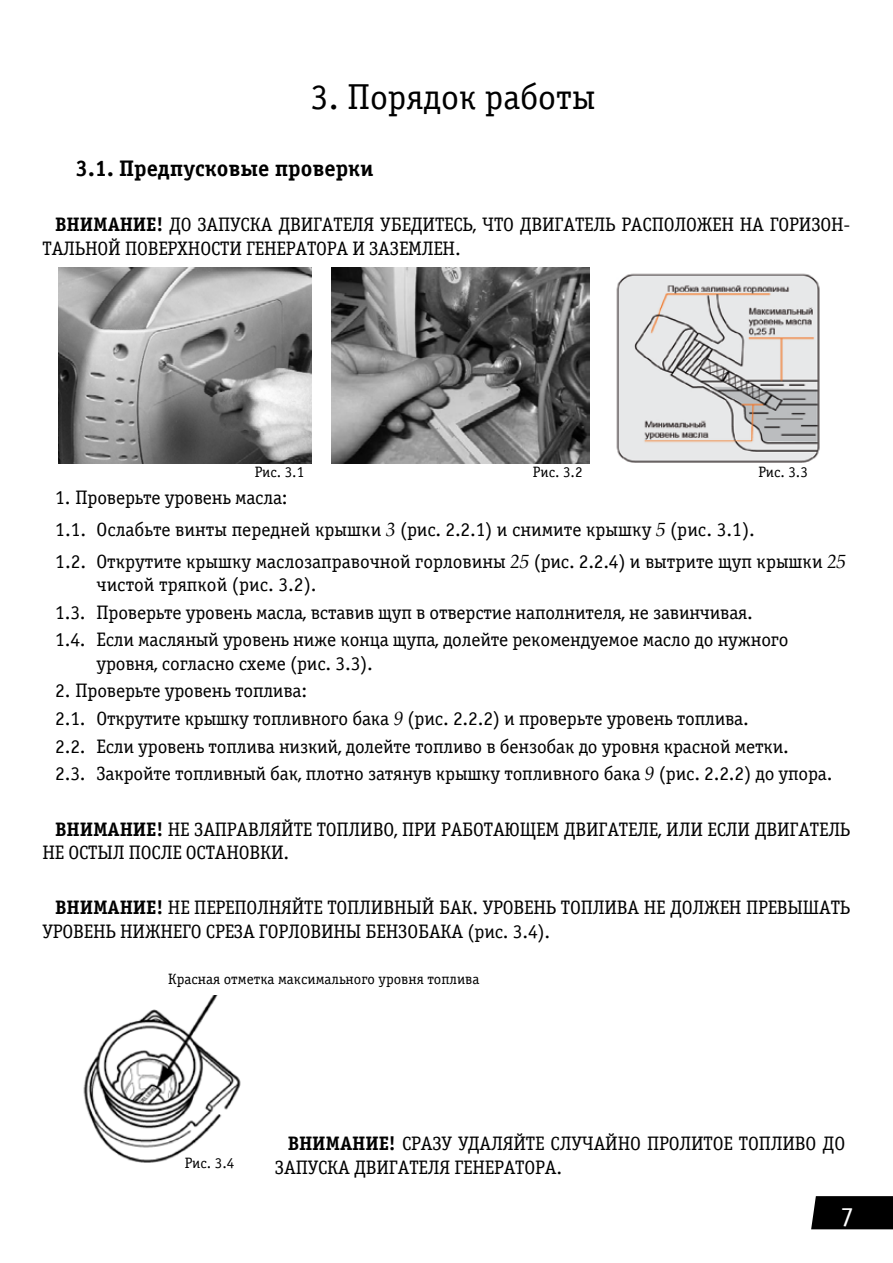
<style>
.page{position:relative;width:893px;height:1263px;background:#fff}
.page>*{position:absolute;margin:0;border:0;box-sizing:border-box;transform-origin:0 0}
.t1{font:36px "Officina Serif CTT";color:#000}
.t2{font:27px "Officina Serif CTT";color:#fff}
.t3{font:700 22.5px "Officina Serif CTT";color:#000}
.t4{font:19.5px/27.6px "Officina Serif CTT";letter-spacing:-.01em;color:#000}
.t5{font:15px "Officina Serif CTT";color:#000}
.s1{font-weight:700}
.s2{font-family:"Book Antiqua";font-style:italic}
</style>
<div class="page">
<div style="left:811px;top:1196px;width:82px;height:33px;background:#000"></div>
<img style="left:58px;top:268px;width:254px;height:195px">
<img style="left:332px;top:268px;width:258px;height:195px">
<img style="left:616px;top:273px;width:204px;height:190px">
<img style="left:83px;top:996px;width:158px;height:167px">
<h1 class="t1" style="left:310px;top:77px;width:286px">3. Порядок работы</h1>
<p class="t3" style="left:76px;top:156px;width:300px">3.1. Предпусковые проверки</p>
<p class="t4" style="left:43px;top:214px;width:809px;line-height:23.4px;text-indent:13px"><span class="s1">ВНИМАНИЕ!</span> ДО ЗАПУСКА ДВИГАТЕЛЯ УБЕДИТЕСЬ, ЧТО ДВИГАТЕЛЬ РАСПОЛОЖЕН НА ГОРИЗОН-<br>ТАЛЬНОЙ ПОВЕРХНОСТИ ГЕНЕРАТОРА И ЗАЗЕМЛЕН.</p>
<p class="t5" style="left:255px;top:463px;width:51px">Рис. 3.1</p>
<p class="t5" style="left:533px;top:463px;width:51px">Рис. 3.2</p>
<p class="t5" style="left:758px;top:463px;width:51px">Рис. 3.3</p>
<p class="t4" style="left:55px;top:482px;width:792px;line-height:32px">1. Проверьте уровень масла:<br>1.1. Ослабьте винты передней крышки <span class="s2">3</span> (рис. 2.2.1) и снимите крышку <span class="s2">5</span> (рис. 3.1).<br>1.2. Открутите крышку маслозаправочной горловины <span class="s2">25</span> (рис. 2.2.4) и вытрите щуп крышки <span class="s2">25</span></p>
<p class="t4" style="left:55px;top:571px;width:735px;text-indent:41px">чистой тряпкой (рис. 3.2).<br>1.3. Проверьте уровень масла, вставив щуп в отверстие наполнителя, не завинчивая.<br>1.4. Если масляный уровень ниже конца щупа, долейте рекомендуемое масло до нужного</p>
<p class="t4" style="left:97px;top:650px;width:278px">уровня, согласно схеме (рис. 3.3).</p>
<p class="t4" style="left:55px;top:677px;width:779px">2. Проверьте уровень топлива:<br>2.1. Открутите крышку топливного бака <span class="s2">9</span> (рис. 2.2.2) и проверьте уровень топлива.<br>2.2. Если уровень топлива низкий, долейте топливо в бензобак до уровня красной метки.<br>2.3. Закройте топливный бак, плотно затянув крышку топливного бака <span class="s2">9</span> (рис. 2.2.2) до упора.</p>
<p class="t4" style="left:43px;top:818px;width:809px;line-height:23.4px;text-indent:13px"><span class="s1">ВНИМАНИЕ!</span> НЕ ЗАПРАВЛЯЙТЕ ТОПЛИВО, ПРИ РАБОТАЮЩЕМ ДВИГАТЕЛЕ, ИЛИ ЕСЛИ ДВИГАТЕЛЬ<br>НЕ ОСТЫЛ ПОСЛЕ ОСТАНОВКИ.</p>
<p class="t4" style="left:43px;top:896px;width:809px;line-height:23.4px;text-indent:13px"><span class="s1">ВНИМАНИЕ!</span> НЕ ПЕРЕПОЛНЯЙТЕ ТОПЛИВНЫЙ БАК. УРОВЕНЬ ТОПЛИВА НЕ ДОЛЖЕН ПРЕВЫШАТЬ<br>УРОВЕНЬ НИЖНЕГО СРЕЗА ГОРЛОВИНЫ БЕНЗОБАКА (рис. 3.4).</p>
<p class="t5" style="left:168px;top:971px;width:313px">Красная отметка максимального уровня топлива</p>
<p class="t5" style="left:185px;top:1155px;width:51px">Рис. 3.4</p>
<p class="t4" style="left:275px;top:1132px;width:572px;line-height:23.4px;text-indent:13px"><span class="s1">ВНИМАНИЕ!</span> СРАЗУ УДАЛЯЙТЕ СЛУЧАЙНО ПРОЛИТОЕ ТОПЛИВО ДО<br>ЗАПУСКА ДВИГАТЕЛЯ ГЕНЕРАТОРА.</p>
<h2 class="t2" style="left:840px;top:1202px;width:15px">7</h2>
</div>
